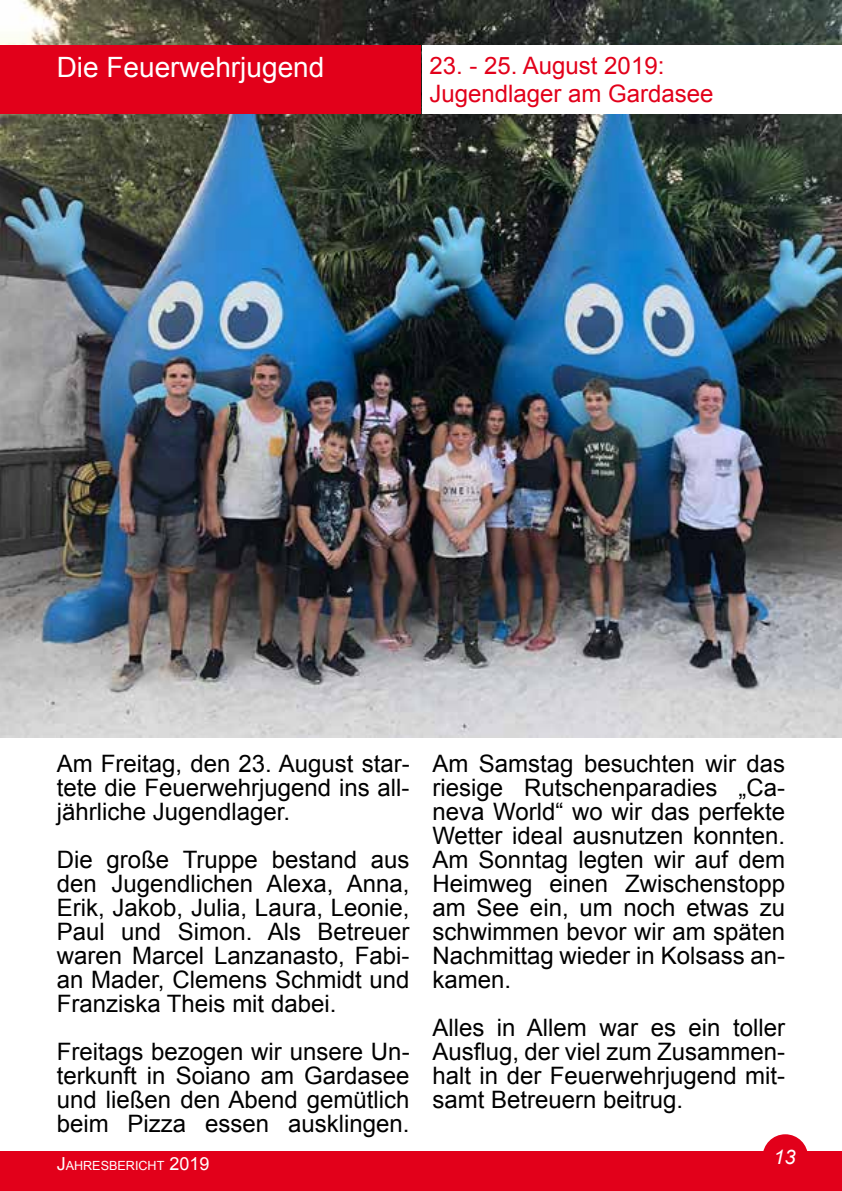
<style>
.page{position:relative;width:842px;height:1191px;background:#fff}
.page>*{position:absolute;margin:0;border:0;box-sizing:border-box;transform-origin:0 0}
.t1{font:28px "Arial";color:#fff}
.t2{font:24px/24px "Arial";color:#000;text-align:justify}
.t3{font:24px/28px "Arial";color:#e2001a}
.t4{font:italic 20px "Arial";color:#fff}
.t5{font:12.6px "Arial";color:#fff}
.s1{font-size:18px}
</style>
<div class="page">
<div style="left:0;top:1151px;width:842px;height:40px;background:#e2001a"></div>
<div style="left:763px;top:1134px;width:45px;height:45px;background:#e2001a;border-radius:50%"></div>
<img style="left:0;top:0;width:842px;height:737px">
<div style="left:422px;top:45px;width:420px;height:68px;background:#fff"></div>
<div style="left:0;top:46px;width:421px;height:68px;background:#e2001a"></div>
<p class="t1" style="left:57px;top:49px;width:269px">Die Feuerwehrjugend</p>
<p class="t3" style="left:429px;top:52px;width:286px">23. - 25. August 2019:<br>Jugendlager am Gardasee</p>
<p class="t2" style="left:57px;top:751px;width:354px">Am Freitag, den 23. August star&shy;tete die Feuerwehrjugend ins all&shy;jährliche Jugendlager.</p>
<p class="t2" style="left:57px;top:847px;width:354px">Die große Truppe bestand aus den Jugendlichen Alexa, Anna, Erik, Jakob, Julia, Laura, Leonie, Paul und Simon. Als Betreuer waren Marcel Lanzanasto, Fabi&shy;an Mader, Clemens Schmidt und Franziska Theis mit dabei.</p>
<p class="t2" style="left:57px;top:1039px;width:354px">Freitags bezogen wir unsere Un&shy;terkunft in Soiano am Gardasee und ließen den Abend gemütlich beim Pizza essen ausklingen.</p>
<p class="t2" style="left:432px;top:751px;width:354px">Am Samstag besuchten wir das riesige Rutschenparadies „Ca&shy;neva World“ wo wir das perfekte Wetter ideal ausnutzen konnten.<br>Am Sonntag legten wir auf dem Heimweg einen Zwischenstopp am See ein, um noch etwas zu schwimmen bevor wir am späten Nachmittag wieder in Kolsass an&shy;kamen.</p>
<p class="t2" style="left:432px;top:1015px;width:354px">Alles in Allem war es ein toller Ausflug, der viel zum Zusammen&shy;halt in der Feuerwehrjugend mit&shy;samt Betreuern beitrug.</p>
<p class="t5" style="left:57px;top:1157px;width:154px"><span class="s1">J</span>AHRESBERICHT <span class="s1">2019</span></p>
<p class="t4" style="left:773px;top:1144px;width:24px">13</p>
</div>
